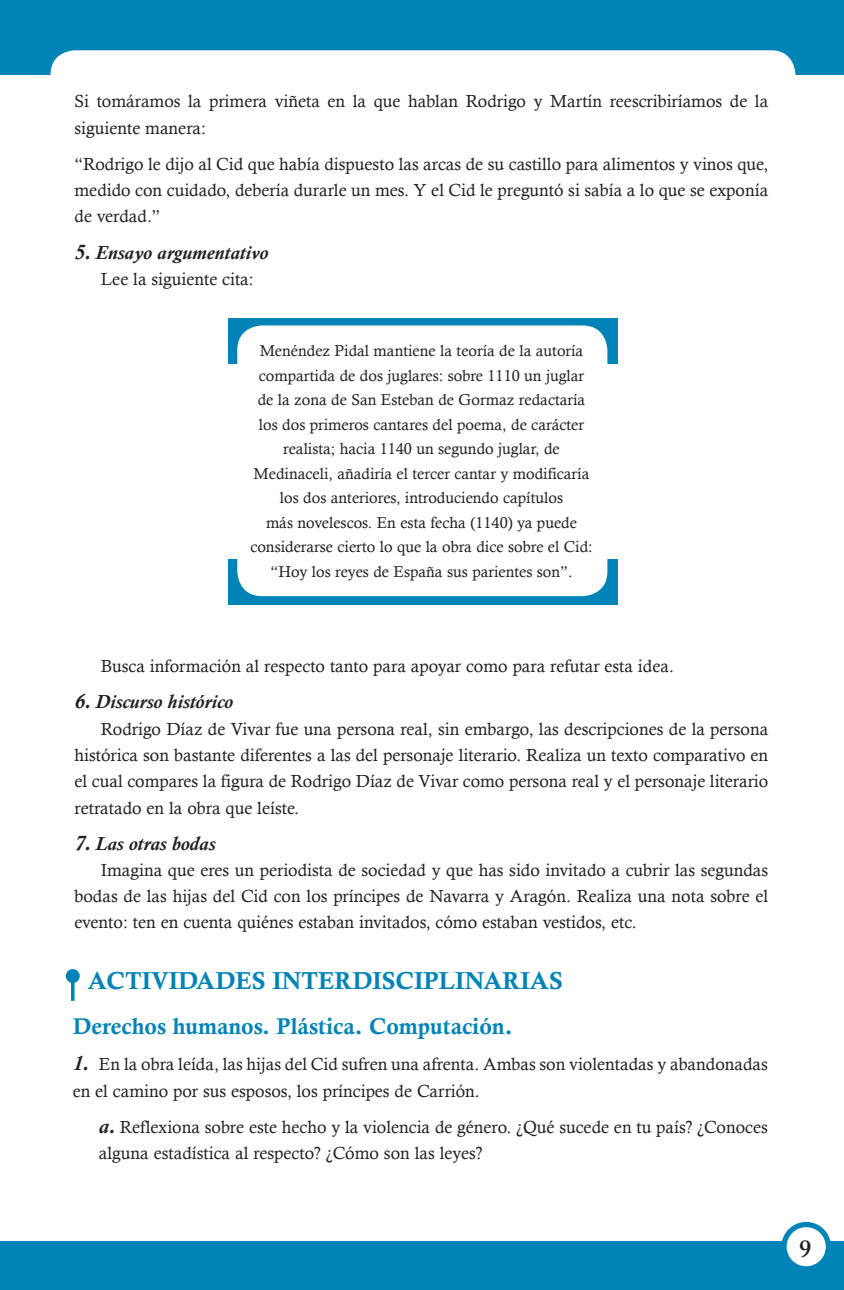
<style>
.page{position:relative;width:844px;height:1290px;background:#fff}
.page>*{position:absolute;margin:0;border:0;box-sizing:border-box;transform-origin:0 0}
.t1{font:24.5px "Calis MT Bol";color:#0083b6}
.t2{font:600 24.5px "Adobe Caslon Pro";color:#231f20}
.t3{font:22.75px "Calis MT Bol";color:#0083b6}
.t4{font:italic 700 19.25px "Calisto";color:#231f20}
.t5{font:17.5px/26.2px "Calisto";color:#231f20}
.t6{font:15.75px/24.5px "Calisto";color:#231f20;text-align:center}
.s1{font-size:21px}
.s2{font-weight:700;font-style:italic;font-size:21px}
</style>
<div class="page">
<div style="left:0;top:0;width:843px;height:75px;background:#0083b6"></div>
<div style="left:0;top:1241px;width:843px;height:49px;background:#0083b6"></div>
<div style="left:50px;top:50px;width:745px;height:55px;background:#fff;border-radius:24px"></div>
<div style="left:783px;top:1224px;width:44px;height:44px;background:#fff;border-radius:50%"></div>
<div style="left:781px;top:1221px;width:49px;height:50px;border:5px solid #0083b6;border-radius:50%"></div>
<hr style="left:71px;top:976px;width:3px;height:25px;background:#0083b6">
<div style="left:66px;top:969px;width:14px;height:14px;background:#0083b6;border-radius:50%"></div>
<div style="left:228px;top:318px;width:389px;height:46px;background:#0083b6"></div>
<div style="left:228px;top:558px;width:389px;height:46px;background:#0083b6"></div>
<div style="left:237px;top:325px;width:370px;height:271px;background:#fff;border-radius:25px"></div>
<p class="t5" style="left:74px;top:88px;width:694px">Si tomáramos la primera viñeta en la que hablan Rodrigo y Martín reescribiríamos de la siguiente manera:</p>
<p class="t5" style="left:74px;top:151px;width:694px;text-align:justify">“Rodrigo le dijo al Cid que había dispuesto las arcas de su castillo para alimentos y vinos que, medido con cuidado, debería durarle un mes. Y el Cid le preguntó si sabía a lo que se exponía de verdad.”</p>
<p class="t4" style="left:74px;top:241px;width:195px"><span class="s1">5.</span> Ensayo argumentativo</p>
<p class="t5" style="left:101px;top:265px;width:154px">Lee la siguiente cita:</p>
<p class="t6" style="left:250px;top:338px;width:343px">Menéndez Pidal mantiene la teoría de la autoría compartida de dos juglares: sobre 1110 un juglar de la zona de San Esteban de Gormaz redactaría los dos primeros cantares del poema, de carácter realista; hacia 1140 un segundo juglar, de Medinaceli, añadiría el tercer cantar y modificaría los dos anteriores, introduciendo capítulos<br>más novelescos. En esta fecha (1140) ya puede considerarse cierto lo que la obra dice sobre el Cid: “Hoy los reyes de España sus parientes son”.</p>
<p class="t5" style="left:101px;top:653px;width:574px">Busca información al respecto tanto para apoyar como para refutar esta idea.</p>
<p class="t4" style="left:74px;top:691px;width:160px"><span class="s1">6.</span> Discurso histórico</p>
<p class="t5" style="left:74px;top:715px;width:695px;text-align:justify;text-indent:26px">Rodrigo Díaz de Vivar fue una persona real, sin embargo, las descripciones de la persona histórica son bastante diferentes a las del personaje literario. Realiza un texto comparativo en el cual compares la figura de Rodrigo Díaz de Vivar como persona real y el personaje literario retratado en la obra que leíste.</p>
<p class="t4" style="left:74px;top:832px;width:142px"><span class="s1">7.</span> Las otras bodas</p>
<p class="t5" style="left:74px;top:856px;width:695px;text-align:justify;text-indent:26px">Imagina que eres un periodista de sociedad y que has sido invitado a cubrir las segundas bodas de las hijas del Cid con los príncipes de Navarra y Aragón. Realiza una nota sobre el evento: ten en cuenta quiénes estaban invitados, cómo estaban vestidos, etc.</p>
<h1 class="t1" style="left:88px;top:966px;width:476px">ACTIVIDADES INTERDISCIPLINARIAS</h1>
<h2 class="t3" style="left:73px;top:1013px;width:441px">Derechos humanos. Plástica. Computación.</h2>
<p class="t5" style="left:73px;top:1051px;width:696px"><span class="s2">1.</span> En la obra leída, las hijas del Cid sufren una afrenta. Ambas son violentadas y abandonadas en el camino por sus esposos, los príncipes de Carrión.</p>
<p class="t5" style="left:99px;top:1113px;width:670px"><span class="s2">a.</span> Reflexiona sobre este hecho y la violencia de género. ¿Qué sucede en tu país? ¿Conoces alguna estadística al respecto? ¿Cómo son las leyes?</p>
<h1 class="t2" style="left:798px;top:1234px;width:14px">9</h1>
</div>
